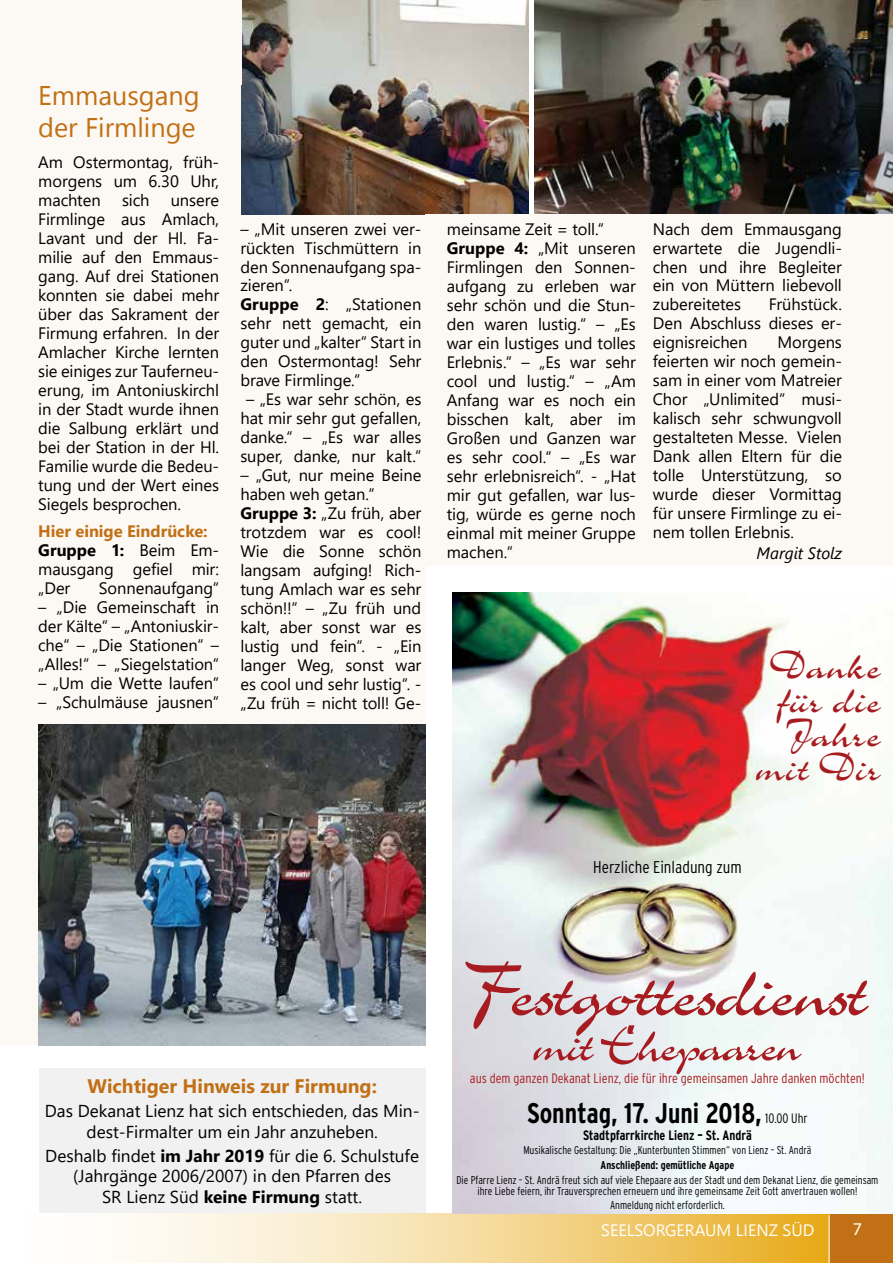
<style>
.page{position:relative;width:893px;height:1263px;background:#fff}
.page>*{position:absolute;margin:0;border:0;box-sizing:border-box;transform-origin:0 0}
.t1{font:86.1px "Charme Std";color:#a71c20}
.t2{font:57.45px "Charme Std";letter-spacing:-.05em;color:#a71c20}
.t3{font:45.9px/34.5px "Charme Std";color:#a71c20;text-align:right}
.t4{font:45.45px/34px "Charme Std";color:#a71c20;text-align:right}
.t5{font:700 condensed 28.65px "Interstate";color:#000;scale:.95 1}
.t6{font:700 condensed 28.35px "Interstate";color:#000;scale:.95 1}
.t7{font:27px/32.4px "Leelawadee UI";color:#c17015}
.t8{font:700 19.5px "Segoe UI";color:#c17015}
.t9{font:18px "Myriad Pro";color:#fff}
.t10{font:17.25px/20.2px "Segoe UI";color:#000;text-align:center}
.t11{font:300 condensed 17.25px "Interstate";color:#000}
.t12{font:300 condensed 16.95px "Interstate";color:#000}
.t13{font:16.5px/18.9px "Segoe UI";letter-spacing:-.005em;color:#000;text-align:justify}
.t14{font:16.5px "Segoe UI";color:#fff}
.t15{font:italic 16.5px "Segoe UI";color:#000}
.t16{font:300 condensed 13.8px "Interstate";color:#a71c20}
.t17{font:700 condensed 13.8px "Interstate";color:#000;scale:.95 1}
.t18{font:300 condensed 13.65px "Interstate";color:#a71c20}
.t19{font:700 condensed 13.65px/16.8px "Interstate";color:#000;scale:.95 1}
.t20{font:300 condensed 11.55px/11.6px "Interstate";color:#000;text-align:center;scale:.95 1}
.t21{font:700 condensed 11.55px "Interstate";color:#000;scale:.95 1}
.t22{font:300 condensed 11.4px/11.4px "Interstate";color:#000;text-align:center;scale:.95 1}
.t23{font:700 condensed 11.4px "Interstate";color:#000;scale:.95 1}
.s1{font-weight:700;color:#c17015}
.s2{font-weight:700}
.s3{font-weight:300;font-size:13.8px}
.s4{font-size:28.35px}
.s5{font-weight:300}
</style>
<div class="page">
<div style="left:829px;top:1213px;width:64px;height:50px;background:#c17015"></div>
<svg style="left:123px;top:1213px;width:706px;height:50px;background:#f4d999"></svg>
<div style="left:844px;top:850px;width:49px;height:361px;background:#eff9f5"></div>
<hr style="left:829px;top:1215px;width:1px;height:48px;background:#fff">
<div style="left:39px;top:1068px;width:387px;height:145px;background:#f1f1f2"></div>
<img style="left:452px;top:592px;width:432px;height:621px">
<div style="left:0;top:85px;width:241px;height:71px;background:#fcf8f3"></div>
<div style="left:0;top:156px;width:426px;height:889px;background:#fcf8f3"></div>
<img style="left:241px;top:0;width:288px;height:214px">
<img style="left:535px;top:0;width:358px;height:214px">
<img style="left:39px;top:724px;width:387px;height:321px">
<div style="left:426px;top:214px;width:467px;height:352px;background:#fcf8f3"></div>
<div style="left:0;top:0;width:241px;height:85px;background:#fcf8f3"></div>
<h3 class="t7" style="left:38px;top:78px;width:163px">Emmausgang der Firmlinge</h3>
<p class="t13" style="left:38px;top:152px;width:182px">Am Ostermontag, früh&shy;morgens um 6.30 Uhr, machten</p>
<p class="t13" style="left:122px;top:189px;width:29px">sich</p>
<p class="t13" style="left:38px;top:189px;width:182px;text-indent:132px">unsere Firmlinge aus Amlach, Lavant und der Hl. Fa&shy;milie auf den Emmaus&shy;gang. Auf drei Stationen konnten sie dabei mehr über das Sakrament der Firmung erfahren. In der Amlacher Kirche lernten sie einiges zur Tauferneu&shy;erung, im Antoniuskirchl in der Stadt wurde ihnen die Salbung erklärt und bei der Station in der Hl.<br>Familie wurde die Bedeu&shy;tung und der Wert eines Siegels besprochen.</p>
<p class="t13" style="left:38px;top:521px;width:182px;text-align:left"><span class="s1">Hier einige Eindrücke:<br></span><span class="s2">Gruppe 1:</span> Beim Em&shy;mausgang gefiel mir: „Der</p>
<p class="t13" style="left:99px;top:577px;width:122px">Sonnenaufgang“</p>
<p class="t13" style="left:38px;top:596px;width:182px">– „Die Gemeinschaft in der Kälte“ – „Antoniuskir&shy;che“ – „Die Stationen“ – „Alles!“ – „Siegelstation“</p>
<p class="t13" style="left:38px;top:672px;width:182px">– „Um die Wette laufen“</p>
<p class="t13" style="left:38px;top:691px;width:182px">– „Schulmäuse jausnen“</p>
<p class="t13" style="left:240px;top:218px;width:182px;text-align:left">– „Mit unseren zwei ver&shy;rückten Tischmüttern in den Sonnenaufgang spa&shy;zieren“.<br><span class="s2">Gruppe 2</span>: „Stationen sehr nett gemacht, ein guter und „kalter“ Start in den Ostermontag! Sehr brave Firmlinge.“</p>
<p class="t13" style="left:240px;top:389px;width:182px;text-align:center">– „Es war sehr schön, es hat mir sehr gut gefallen, danke.“ – „Es war alles super, danke, nur kalt.“</p>
<p class="t13" style="left:240px;top:464px;width:182px;text-align:left">– „Gut, nur meine Beine haben weh getan.“<br><span class="s2">Gruppe 3:</span> „Zu früh, aber trotzdem war es cool!<br>Wie die Sonne schön langsam aufging! Rich&shy;tung Amlach war es sehr schön!!“ – „Zu früh und kalt, aber sonst war es lustig und fein“. - „Ein langer Weg, sonst war es cool und sehr lustig“. - „Zu früh = nicht toll! Ge-</p>
<p class="t13" style="left:447px;top:218px;width:191px;text-align:left">meinsame Zeit = toll.“<br><span class="s2">Gruppe 4:</span> „Mit unseren<br>Firmlingen den Sonnen&shy;aufgang zu erleben war sehr schön und die Stun&shy;den waren lustig.“ – „Es war ein lustiges und tolles<br>Erlebnis.“ – „Es war sehr cool und lustig.“ – „Am<br>Anfang war es noch ein bisschen kalt, aber im<br>Großen und Ganzen war es sehr cool.“ – „Es war sehr erlebnisreich“. - „Hat mir gut gefallen, war lus&shy;tig, würde es gerne noch einmal mit meiner Gruppe machen.“</p>
<p class="t13" style="left:653px;top:218px;width:191px">Nach dem Emmausgang erwartete die Jugendli&shy;chen und ihre Begleiter ein von Müttern liebevoll zubereitetes</p>
<p class="t13" style="left:653px;top:294px;width:191px;text-indent:116px">Frühstück.<br>Den Abschluss dieses er&shy;eignisreichen</p>
<p class="t13" style="left:653px;top:332px;width:191px;text-indent:124px">Morgens feierten wir noch gemein&shy;sam in einer vom Matreier Chor „Unlimited“ musi&shy;kalisch sehr schwungvoll gestalteten Messe. Vielen Dank allen Eltern für die tolle Unterstützung, so wurde dieser Vormittag für unsere Firmlinge zu ei&shy;nem tollen Erlebnis.</p>
<p class="t15" style="left:756px;top:540px;width:87px">Margit Stolz</p>
<h3 class="t3" style="left:764px;top:643px;width:129px">Danke für die<br>Jahre mit Dir</h3>
<h3 class="t3" style="left:757px;top:643px;width:129px">Danke für die<br>Jahre mit Dir</h3>
<h3 class="t4" style="left:756px;top:650px;width:127px">Danke für die<br>Jahre mit Dir</h3>
<p class="t11" style="left:599px;top:852px;width:152px">Herzliche Einladung zum</p>
<p class="t11" style="left:592px;top:852px;width:152px">Herzliche Einladung zum</p>
<p class="t12" style="left:593px;top:857px;width:150px">Herzliche Einladung zum</p>
<p class="t8" style="left:87px;top:1067px;width:291px">Wichtiger Hinweis zur Firmung:</p>
<p class="t10" style="left:45px;top:1099px;width:376px">Das Dekanat Lienz hat sich entschieden, das Min&shy;dest-Firmalter um ein Jahr anzuheben.</p>
<p class="t10" style="left:45px;top:1144px;width:375px">Deshalb findet <span class="s2">im Jahr 2019</span> für die 6. Schulstufe (Jahrgänge 2006/2007) in den Pfarren des<br>SR Lienz Süd <span class="s2">keine Firmung</span> statt.</p>
<h1 class="t1" style="left:470px;top:948px;width:410px">Festgottesdienst</h1>
<h1 class="t1" style="left:508px;top:948px;width:365px">e go esd nst</h1>
<h2 class="t2" style="left:538px;top:1015px;width:274px">mitEhepaaren</h2>
<p class="t16" style="left:475px;top:1068px;width:401px">aus dem ganzen Dekanat Lienz, die für ihre gemeinsamen Jahre danken möchten!</p>
<h3 class="t5" style="left:533px;top:1095px;width:300px">Sonntag, 17. Juni 2018, <span class="s3">10.00 Uhr</span></h3>
<p class="t17" style="left:589px;top:1126px;width:181px">Stadtpfarrkirche Lienz – St. Andrä</p>
<p class="t20" style="left:529px;top:1143px;width:308px">Musikalische Gestaltung: Die „Kunterbunten Stimmen“ von Lienz – St. Andrä</p>
<p class="t21" style="left:607px;top:1157px;width:144px">Anschließend: gemütliche Agape</p>
<p class="t20" style="left:461px;top:1172px;width:451px">Die Pfarre Lienz – St. Andrä freut sich auf viele Ehepaare aus der Stadt und dem Dekanat Lienz, die gemeinsam ihre Liebe feiern, ihr Trauversprechen erneuern und ihre gemeinsame Zeit Gott anvertrauen wollen!</p>
<p class="t20" style="left:616px;top:1199px;width:124px">Anmeldung nicht erforderlich.</p>
<h2 class="t2" style="left:531px;top:1015px;width:274px">mitEhepaaren</h2>
<p class="t16" style="left:467px;top:1069px;width:401px">aus dem ganzen Dekanat Lienz, die für ihre gemeinsamen Jahre danken möchten!</p>
<h3 class="t5" style="left:525px;top:1095px;width:300px">Sonntag, 17. Juni 2018, <span class="s3">10. Uhr</span></h3>
<p class="t17" style="left:582px;top:1126px;width:181px">Stadtpfarrkirche Lienz – St. Andrä</p>
<p class="t20" style="left:521px;top:1143px;width:308px">Musikalische Gestaltung: Die „Kunterbunten Stim en“ von Lienz – St. Andrä</p>
<p class="t21" style="left:599px;top:1157px;width:144px">Anschließend: gemütliche Agape</p>
<p class="t20" style="left:454px;top:1173px;width:451px">Die Pfarre Lienz – St. Andrä freut sich auf viel Ehepaare aus der Stadt und em Dekanat Lienz, die gemeinsam ihre Liebe fei rn, ihr Trauversprechen erneuern und ihre gemeinsame Zeit Gott anvert auen wollen!</p>
<p class="t20" style="left:609px;top:1199px;width:124px">Anmeldung nicht erforderlich.</p>
<p class="t18" style="left:470px;top:1071px;width:396px">aus dem ganzen Dekanat Lienz, die für ihre gemeinsamen Jahre danken möchten!</p>
<h3 class="t6" style="left:527px;top:1097px;width:97px">S nt g,</h3>
<h3 class="t6" style="left:668px;top:1097px;width:15px">u</h3>
<p class="t19" style="left:583px;top:1110px;width:238px;text-indent:136px"><span class="s4">0 8</span> <span class="s5">10.00 Uhr<br></span>Stadtpfarrkirche Lienz – St. Andrä</p>
<p class="t22" style="left:523px;top:1144px;width:305px">Musikalische Gestaltung: Die „Kunterbunten Stimmen“ von Lienz – St. Andrä</p>
<p class="t23" style="left:601px;top:1158px;width:142px">Anschließend: gemütliche Agape</p>
<p class="t22" style="left:456px;top:1174px;width:446px">Die Pfarre Lienz – St. Andrä freut sich auf viele Ehepaare aus der Stadt und dem Dekanat Lienz, die gemeinsam ihre Liebe feiern, ihr Trauversprechen erneuern und ihre gemeinsame Zeit Gott anvertrauen wollen!</p>
<p class="t22" style="left:610px;top:1199px;width:122px">Anmeldung nicht erforderlich.</p>
<p class="t14" style="left:601px;top:1215px;width:215px">SEELSORGERAUM LIENZ SÜD</p>
<p class="t9" style="left:853px;top:1218px;width:11px">7</p>
</div>
